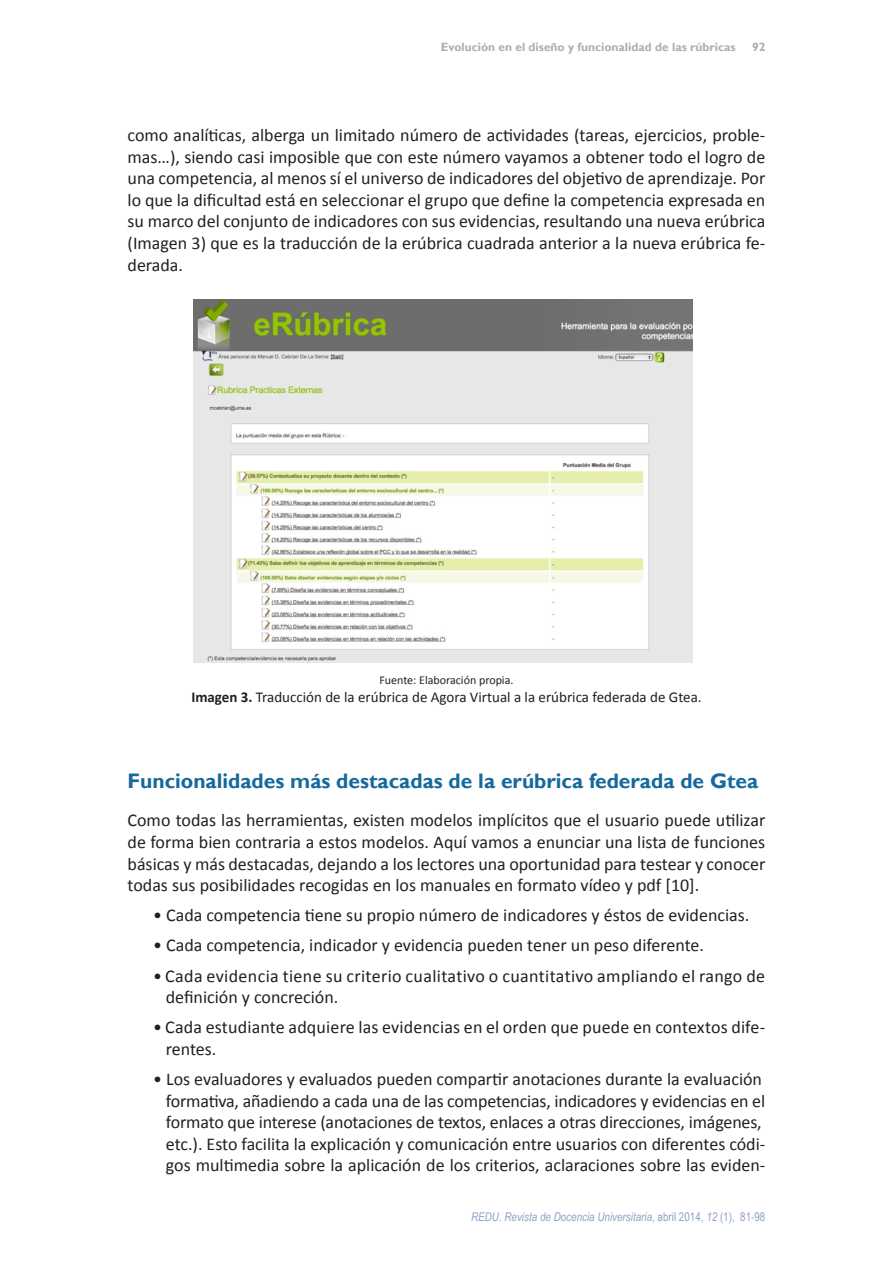
<style>
.page{position:relative;width:893px;height:1263px;background:#fff}
.page>*{position:absolute;margin:0;border:0;box-sizing:border-box;transform-origin:0 0}
.t1{font:700 21px "Gill Sans";color:#15699c}
.t2{font:18px/21.6px "Calibri";color:#231f20;text-align:justify}
.t3{font:18px "Calibri";letter-spacing:.02em;color:#231f20}
.t4{font:15px "Calibri";color:#231f20}
.t5{font:italic 12px "Arial Narrow";color:#8ca2c4}
.t6{font:700 12px "Gill Sans";color:#b0adac}
.t7{font:12px "Calibri";color:#231f20}
.s1{font-weight:700}
.s2{font-style:normal}
</style>
<div class="page">
<img style="left:194px;top:299px;width:499px;height:363px">
<p class="t6" style="left:441px;top:40px;width:296px">Evolución en el diseño y funcionalidad de las rúbricas</p>
<p class="t6" style="left:752px;top:40px;width:15px">92</p>
<p class="t2" style="left:128px;top:124px;width:639px">como analíticas, alberga un limitado número de actividades (tareas, ejercicios, proble&shy;mas…), siendo casi imposible que con este número vayamos a obtener todo el logro de una competencia, al menos sí el universo de indicadores del objetivo de aprendizaje. Por lo que la dificultad está en seleccionar el grupo que define la competencia expresada en su marco del conjunto de indicadores con sus evidencias, resultando una nueva erúbrica (Imagen 3) que es la traducción de la erúbrica cuadrada anterior a la nueva erúbrica fe&shy;derada.</p>
<p class="t7" style="left:379px;top:673px;width:136px">Fuente: Elaboración propia.</p>
<p class="t4" style="left:191px;top:688px;width:512px"><span class="s1">Imagen 3.</span> Traducción de la erúbrica de Agora Virtual a la erúbrica federada de Gtea.</p>
<p class="t1" style="left:128px;top:768px;width:632px">Funcionalidades más destacadas de la erúbrica federada de Gtea</p>
<p class="t2" style="left:128px;top:810px;width:639px">Como todas las herramientas, existen modelos implícitos que el usuario puede utilizar de forma bien contraria a estos modelos. Aquí vamos a enunciar una lista de funciones básicas y más destacadas, dejando a los lectores una oportunidad para testear y conocer todas sus posibilidades recogidas en los manuales en formato vídeo y pdf [10].</p>
<p class="t2" style="left:153px;top:904px;width:598px">• Cada competencia tiene su propio número de indicadores y éstos de evidencias.</p>
<p class="t2" style="left:153px;top:935px;width:552px">• Cada competencia, indicador y evidencia pueden tener un peso diferente.</p>
<p class="t3" style="left:153px;top:964px;width:614px">• Cada evidencia tiene su criterio cualitativo o cuantitativo ampliando el rango de</p>
<p class="t2" style="left:166px;top:986px;width:174px">definición y concreción.</p>
<p class="t2" style="left:153px;top:1016px;width:614px">• Cada estudiante adquiere las evidencias en el orden que puede en contextos dife-</p>
<p class="t2" style="left:166px;top:1038px;width:52px">rentes.</p>
<p class="t2" style="left:153px;top:1068px;width:610px">• Los evaluadores y evaluados pueden compartir anotaciones durante la evaluación</p>
<p class="t2" style="left:166px;top:1090px;width:601px">formativa, añadiendo a cada una de las competencias, indicadores y evidencias en el</p>
<p class="t2" style="left:166px;top:1111px;width:597px">formato que interese (anotaciones de textos, enlaces a otras direcciones, imágenes,</p>
<p class="t2" style="left:166px;top:1133px;width:601px">etc.). Esto facilita la explicación y comunicación entre usuarios con diferentes códi-</p>
<p class="t2" style="left:166px;top:1154px;width:601px">gos multimedia sobre la aplicación de los criterios, aclaraciones sobre las eviden-</p>
<p class="t5" style="left:471px;top:1208px;width:296px">REDU. Revista de Docencia Universitaria<span class="s2">, abril 2014,</span> 12 <span class="s2">(1), 81-98</span></p>
</div>
